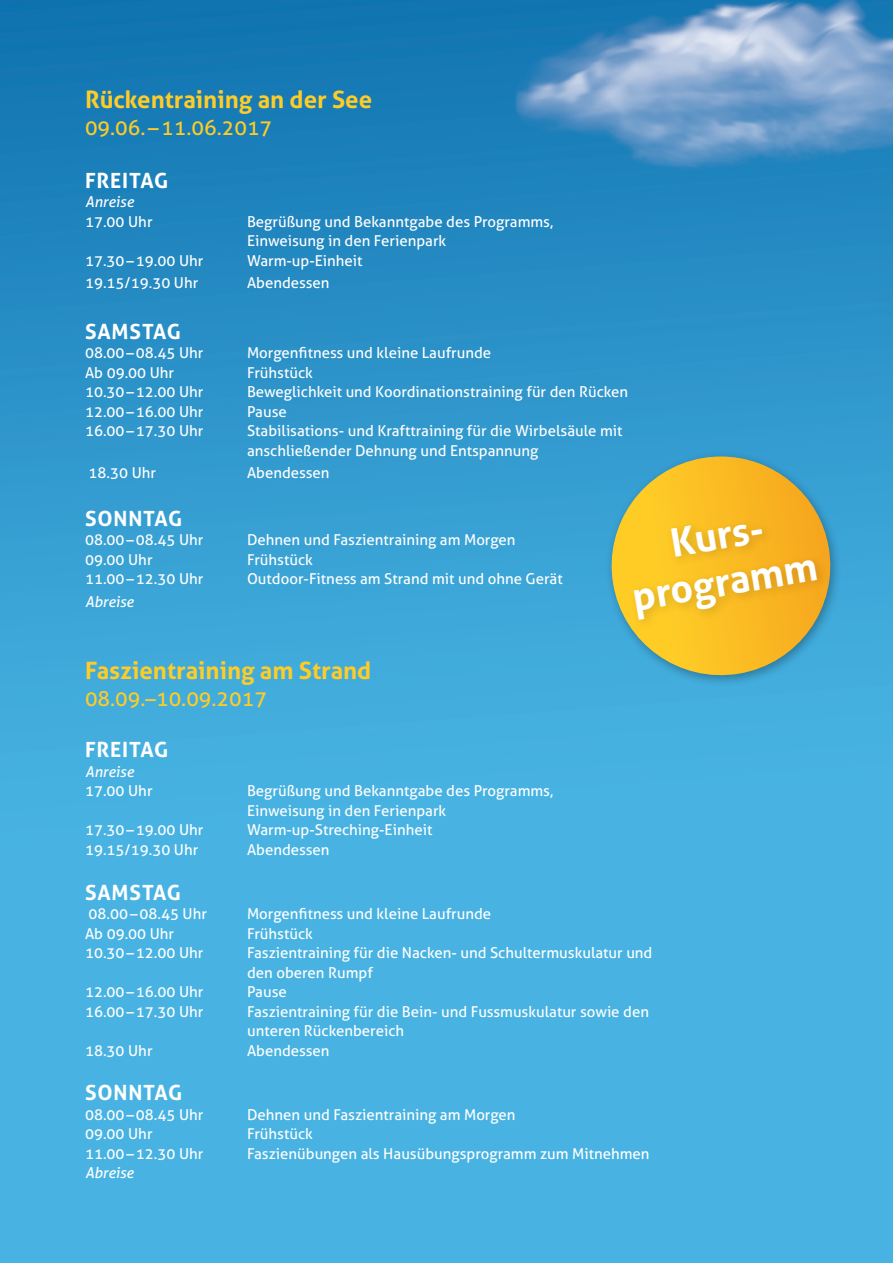
<style>
.page{position:relative;width:893px;height:1263px;background:#fff}
.page>*{position:absolute;margin:0;border:0;box-sizing:border-box;transform-origin:0 0}
.t1{font:700 39px/47px "Aller";color:#fff;text-align:center}
.t2{font:700 24px "Aller";color:#fecc27}
.t3{font:700 21px "Aller";letter-spacing:.04em;color:#fff}
.t4{font:21px "Aller";color:#fecc27}
.t5{font:15px/19.5px "Aller";color:#fff}
.t6{font:italic 15px "Aller";color:#fff}
</style>
<div class="page">
<img style="left:0;top:0;width:893px;height:1263px">
<div style="left:605px;top:450px;width:237px;height:238px;background:#000;opacity:.3"></div>
<svg style="left:603px;top:456px;width:236px;height:228px;background:#98af7d"></svg>
<div style="left:628px;top:518px;width:201px;height:114px;background:#000;opacity:.15"></div>
<h2 class="t2" style="left:85px;top:85px;width:289px">Rückentraining an der See</h2>
<h3 class="t4" style="left:85px;top:115px;width:189px">09.06. –11.06.2017</h3>
<h3 class="t3" style="left:85px;top:167px;width:58px">FreitaG</h3>
<p class="t6" style="left:85px;top:193px;width:50px">Anreise</p>
<p class="t5" style="left:85px;top:212px;width:69px">17.00 Uhr</p>
<p class="t5" style="left:247px;top:212px;width:308px">Begrüßung und Bekanntgabe des Programms,</p>
<p class="t5" style="left:85px;top:231px;width:44px">E</p>
<p class="t5" style="left:255px;top:231px;width:193px">inweisung in den Ferienpark</p>
<p class="t5" style="left:85px;top:251px;width:120px">17.30–19.00 Uhr</p>
<p class="t5" style="left:247px;top:251px;width:117px">Warm-up-Einheit</p>
<p class="t5" style="left:85px;top:273px;width:115px">19.15/19.30 Uhr</p>
<p class="t5" style="left:247px;top:273px;width:84px">Abendessen</p>
<h3 class="t3" style="left:85px;top:318px;width:97px">Samstag</h3>
<p class="t5" style="left:85px;top:343px;width:120px">08.00 – 08.45 Uhr</p>
<p class="t5" style="left:247px;top:343px;width:246px">Morgenfitness und kleine Laufrunde</p>
<p class="t5" style="left:85px;top:362px;width:91px">Ab 09.00 Uhr</p>
<p class="t5" style="left:247px;top:362px;width:67px">Frühstück</p>
<p class="t5" style="left:85px;top:382px;width:120px">10.30–12.00 Uhr</p>
<p class="t5" style="left:247px;top:382px;width:383px">Beweglichkeit und Koordinationstraining für den Rücken</p>
<p class="t5" style="left:85px;top:401px;width:120px">12.00–16.00 Uhr</p>
<p class="t5" style="left:247px;top:401px;width:41px">Pause</p>
<p class="t5" style="left:85px;top:421px;width:120px">16.00–17.30 Uhr</p>
<p class="t5" style="left:247px;top:421px;width:377px">Stabilisations- und Krafttraining für die Wirbelsäule mit anschließender Dehnung und Entspannung</p>
<p class="t5" style="left:89px;top:463px;width:69px">18.30 Uhr</p>
<p class="t5" style="left:247px;top:463px;width:84px">Abendessen</p>
<h3 class="t3" style="left:85px;top:505px;width:99px">Sonntag</h3>
<p class="t5" style="left:85px;top:530px;width:147px">08.00–08.45 Uhr D</p>
<p class="t5" style="left:258px;top:530px;width:260px">ehnen und Faszientraining am Morgen</p>
<p class="t5" style="left:85px;top:550px;width:69px">09.00 Uhr</p>
<p class="t5" style="left:247px;top:550px;width:67px">Frühstück</p>
<p class="t5" style="left:85px;top:569px;width:147px">11.00–12.30 Uhr O</p>
<p class="t5" style="left:258px;top:569px;width:306px">utdoor-Fitness am Strand mit und ohne Gerät</p>
<p class="t6" style="left:85px;top:592px;width:50px">Abreise</p>
<h1 class="t1" style="left:622px;top:526px;width:186px;rotate:-9deg">Kurs&shy;programm</h1>
<h2 class="t2" style="left:85px;top:655px;width:288px">Faszientraining am Strand</h2>
<h3 class="t4" style="left:85px;top:685px;width:183px">08.09.–10.09.2017</h3>
<h3 class="t3" style="left:85px;top:737px;width:58px">FreitaG</h3>
<p class="t6" style="left:85px;top:762px;width:50px">Anreise</p>
<p class="t5" style="left:85px;top:781px;width:69px">17.00 Uhr</p>
<p class="t5" style="left:247px;top:781px;width:308px">Begrüßung und Bekanntgabe des Programms,</p>
<p class="t5" style="left:85px;top:801px;width:44px">E</p>
<p class="t5" style="left:255px;top:801px;width:193px">inweisung in den Ferienpark</p>
<p class="t5" style="left:85px;top:820px;width:120px">17.30–19.00 Uhr</p>
<p class="t5" style="left:247px;top:820px;width:187px">Warm-up-Streching-Einheit</p>
<p class="t5" style="left:85px;top:840px;width:115px">19.15/19.30 Uhr</p>
<p class="t5" style="left:247px;top:840px;width:84px">Abendessen</p>
<h3 class="t3" style="left:85px;top:879px;width:97px">Samstag</h3>
<p class="t5" style="left:89px;top:904px;width:120px">08.00 – 08.45 Uhr</p>
<p class="t5" style="left:247px;top:904px;width:246px">Morgenfitness und kleine Laufrunde</p>
<p class="t5" style="left:85px;top:923px;width:91px">Ab 09.00 Uhr</p>
<p class="t5" style="left:247px;top:923px;width:67px">Frühstück</p>
<p class="t5" style="left:85px;top:943px;width:120px">10.30–12.00 Uhr</p>
<p class="t5" style="left:247px;top:943px;width:407px">Faszientraining für die Nacken- und Schultermuskulatur und den oberen Rumpf</p>
<p class="t5" style="left:85px;top:982px;width:120px">12.00–16.00 Uhr</p>
<p class="t5" style="left:247px;top:982px;width:41px">Pause</p>
<p class="t5" style="left:85px;top:1001px;width:120px">16.00–17.30 Uhr</p>
<p class="t5" style="left:247px;top:1001px;width:403px">Faszientraining für die Bein- und Fussmuskulatur sowie den unteren Rückenbereich</p>
<p class="t5" style="left:85px;top:1040px;width:69px">18.30 Uhr</p>
<p class="t5" style="left:247px;top:1040px;width:84px">Abendessen</p>
<h3 class="t3" style="left:85px;top:1080px;width:99px">Sonntag</h3>
<p class="t5" style="left:85px;top:1105px;width:147px">08.00–08.45 Uhr D</p>
<p class="t5" style="left:258px;top:1105px;width:260px">ehnen und Faszientraining am Morgen</p>
<p class="t5" style="left:85px;top:1124px;width:69px">09.00 Uhr</p>
<p class="t5" style="left:247px;top:1124px;width:67px">Frühstück</p>
<p class="t5" style="left:85px;top:1144px;width:120px">11.00–12.30 Uhr</p>
<p class="t5" style="left:247px;top:1144px;width:404px">Faszienübungen als Hausübungsprogramm zum Mitnehmen</p>
<p class="t6" style="left:85px;top:1164px;width:50px">Abreise</p>
</div>
